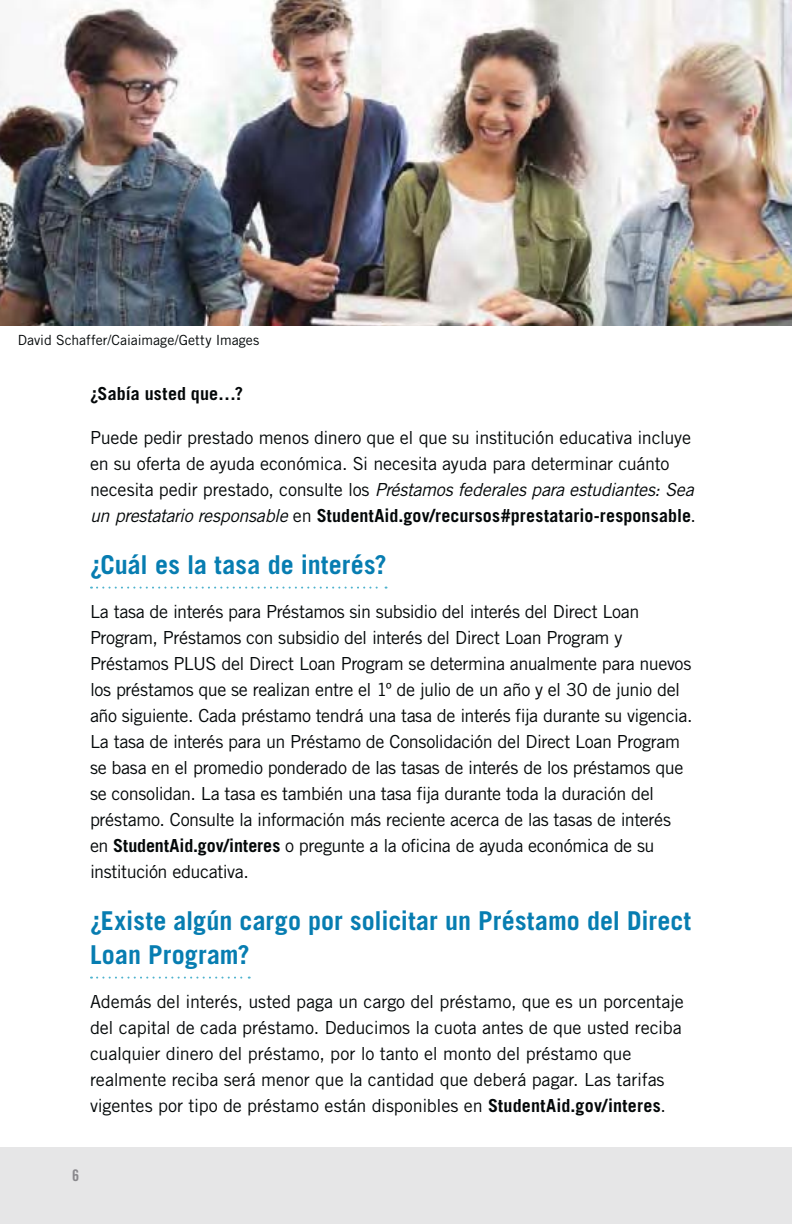
<style>
.page{position:relative;width:792px;height:1224px;background:#fff}
.page>*{position:absolute;margin:0;border:0;box-sizing:border-box;transform-origin:0 0}
.t1{font:700 26px/34px "Trade Gothic LT Std";letter-spacing:.005em;color:#077db1}
.t2{font:18px/26px "Trade Gothic LT Std";letter-spacing:-.02em;color:#040809}
.t3{font:700 18px "Trade Gothic LT Std";letter-spacing:.01em;color:#040809}
.t4{font:16px "Trade Gothic LT Std Bd Cn 20";color:#8a898d}
.t5{font:14px "Trade Gothic LT Std";color:#040809}
.s1{font-style:italic}
.s2{font-weight:700}
</style>
<div class="page">
<div style="left:0;top:1147px;width:792px;height:77px;background:#e6e6e7"></div>
<svg style="left:91px;top:587px;width:296px;height:2px"></svg>
<svg style="left:91px;top:977px;width:159px;height:2px"></svg>
<img style="left:0;top:0;width:792px;height:326px">
<p class="t5" style="left:18px;top:335px;width:243px">David Schaffer/Caiaimage/Getty Images</p>
<p class="t3" style="left:90px;top:387px;width:155px">¿Sabía usted que…?</p>
<p class="t2" style="left:90px;top:427px;width:608px">Puede pedir prestado menos dinero que el que su institución educativa incluye en su oferta de ayuda económica. Si necesita ayuda para determinar cuánto necesita pedir prestado, consulte los <span class="s1">Préstamos federales para estudiantes: Sea un prestatario responsable</span> en <span class="s2">StudentAid.gov/recursos#prestatario-responsable</span>.</p>
<h1 class="t1" style="left:90px;top:551px;width:298px">¿Cuál es la tasa de interés?</h1>
<p class="t2" style="left:90px;top:601px;width:604px">La tasa de interés para Préstamos sin subsidio del interés del Direct Loan Program, Préstamos con subsidio del interés del Direct Loan Program y Préstamos PLUS del Direct Loan Program se determina anualmente para nuevos los préstamos que se realizan entre el 1º de julio de un año y el 30 de junio del año siguiente. Cada préstamo tendrá una tasa de interés fija durante su vigencia.<br>La tasa de interés para un Préstamo de Consolidación del Direct Loan Program se basa en el promedio ponderado de las tasas de interés de los préstamos que se consolidan. La tasa es también una tasa fija durante toda la duración del préstamo. Consulte la información más reciente acerca de las tasas de interés en <span class="s2">StudentAid.gov/interes</span> o pregunte a la oficina de ayuda económica de su institución educativa.</p>
<h1 class="t1" style="left:90px;top:907px;width:603px">¿Existe algún cargo por solicitar un Préstamo del Direct<br>Loan Program?</h1>
<p class="t2" style="left:90px;top:991px;width:595px">Además del interés, usted paga un cargo del préstamo, que es un porcentaje del capital de cada préstamo. Deducimos la cuota antes de que usted reciba cualquier dinero del préstamo, por lo tanto el monto del préstamo que realmente reciba será menor que la cantidad que deberá pagar. Las tarifas vigentes por tipo de préstamo están disponibles en <span class="s2">StudentAid.gov/interes</span>.</p>
<p class="t4" style="left:72px;top:1166px;width:9px">6</p>
</div>
